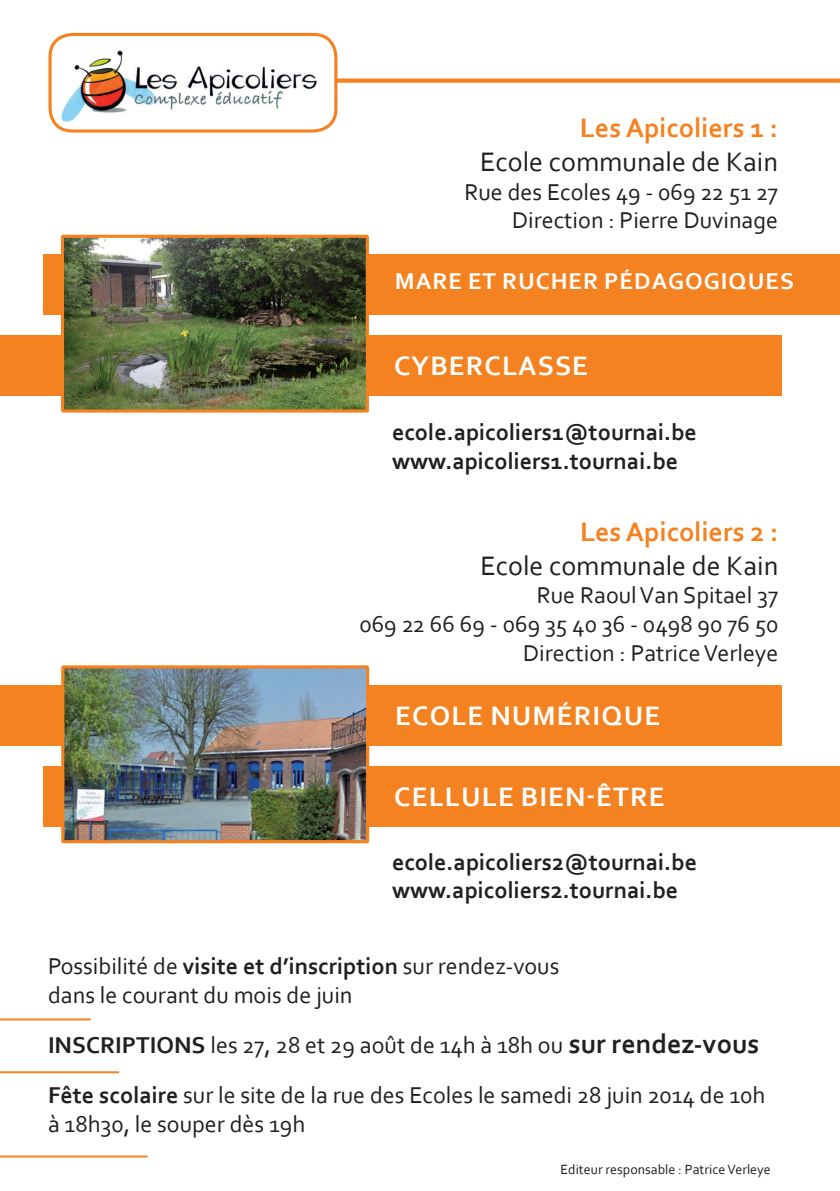
<style>
.page{position:relative;width:840px;height:1191px;background:#fff}
.page>*{position:absolute;margin:0;border:0;box-sizing:border-box;transform-origin:0 0}
.t1{font:700 28px "Corbel";letter-spacing:.04em;color:#fff}
.t2{font:28px "Corbel";color:#231f20}
.t3{font:700 28px "Corbel";color:#f58220}
.t4{font:24px/28.8px "Corbel";color:#231f20;text-align:right}
.t5{font:700 24px/28.8px "Corbel";color:#231f20}
.t6{font:700 24px "Corbel";letter-spacing:.04em;color:#fff}
.t7{font:14px "Corbel";color:#231f20}
.s1{font-weight:700}
.s2{font-weight:700;font-size:28px}
</style>
<div class="page">
<div style="left:0;top:335px;width:781px;height:60px;background:#f58220"></div>
<svg style="left:337px;top:77px;width:502px;height:7px"></svg>
<img style="left:52px;top:34px;width:284px;height:95px">
<div style="left:48px;top:33px;width:289px;height:100px;border:3px solid #f58220;border-radius:22px"></div>
<div style="left:44px;top:254px;width:795px;height:60px;background:#f58220"></div>
<img style="left:65px;top:239px;width:300px;height:169px">
<div style="left:61px;top:235px;width:308px;height:177px;border:3px solid #f58220"></div>
<div style="left:44px;top:766px;width:795px;height:60px;background:#f58220"></div>
<div style="left:0;top:685px;width:781px;height:60px;background:#f58220"></div>
<img style="left:65px;top:669px;width:300px;height:170px">
<div style="left:61px;top:665px;width:308px;height:178px;border:3px solid #f58220"></div>
<hr style="left:0;top:1018px;width:91px;height:2px;background:#f58220">
<hr style="left:0;top:1071px;width:119px;height:2px;background:#f58220">
<hr style="left:0;top:1155px;width:147px;height:2px;background:#f58220">
<p class="t3" style="left:579px;top:111px;width:200px">Les Apicoliers 1 :</p>
<p class="t2" style="left:480px;top:144px;width:299px">Ecole communale de Kain</p>
<p class="t4" style="left:464px;top:177px;width:315px">Rue des Ecoles 49 - 069 22 51 27<br>Direction : Pierre Duvinage</p>
<p class="t6" style="left:394px;top:266px;width:37px">Mare</p>
<p class="t6" style="left:467px;top:266px;width:311px">et rucher pédagogiques</p>
<p class="t1" style="left:394px;top:348px;width:73px">Cyberclasse</p>
<p class="t5" style="left:392px;top:417px;width:306px">ecole.apicoliers1@tournai.be www.apicoliers1.tournai.be</p>
<p class="t3" style="left:579px;top:514px;width:200px">Les Apicoliers 2 :</p>
<p class="t2" style="left:480px;top:548px;width:299px">Ecole communale de Kain</p>
<p class="t4" style="left:359px;top:580px;width:420px">Rue Raoul Van Spitael 37<br>069 22 66 69 - 069 35 40 36 - 0498 90 76 50<br>Direction : Patrice Verleye</p>
<p class="t1" style="left:395px;top:698px;width:263px">Ecole numérique</p>
<p class="t1" style="left:394px;top:779px;width:272px">Cellule bien-être</p>
<p class="t5" style="left:392px;top:846px;width:306px">ecole.apicoliers2@tournai.be www.apicoliers2.tournai.be</p>
<p class="t4" style="left:48px;top:951px;width:512px;text-align:left">Possibilité de <span class="s1">visite et d’inscription</span> sur rendez-vous dans le courant du mois de juin</p>
<p class="t4" style="left:48px;top:1019px;width:718px;line-height:50px;text-align:left"><span class="s1">I NSCRI PTIONS</span> les 27, 28 et 29 août de 14h à 18h ou <span class="s2">sur rendez-vous<br></span><span class="s1">Fête scolaire</span> sur le site de la rue des Ecoles le samedi 28 juin 2014 de 10h</p>
<p class="t4" style="left:48px;top:1109px;width:258px">à 18h30, le souper dès 19h</p>
<p class="t7" style="left:560px;top:1160px;width:212px">Editeur responsable : Patrice Verleye</p>
</div>
